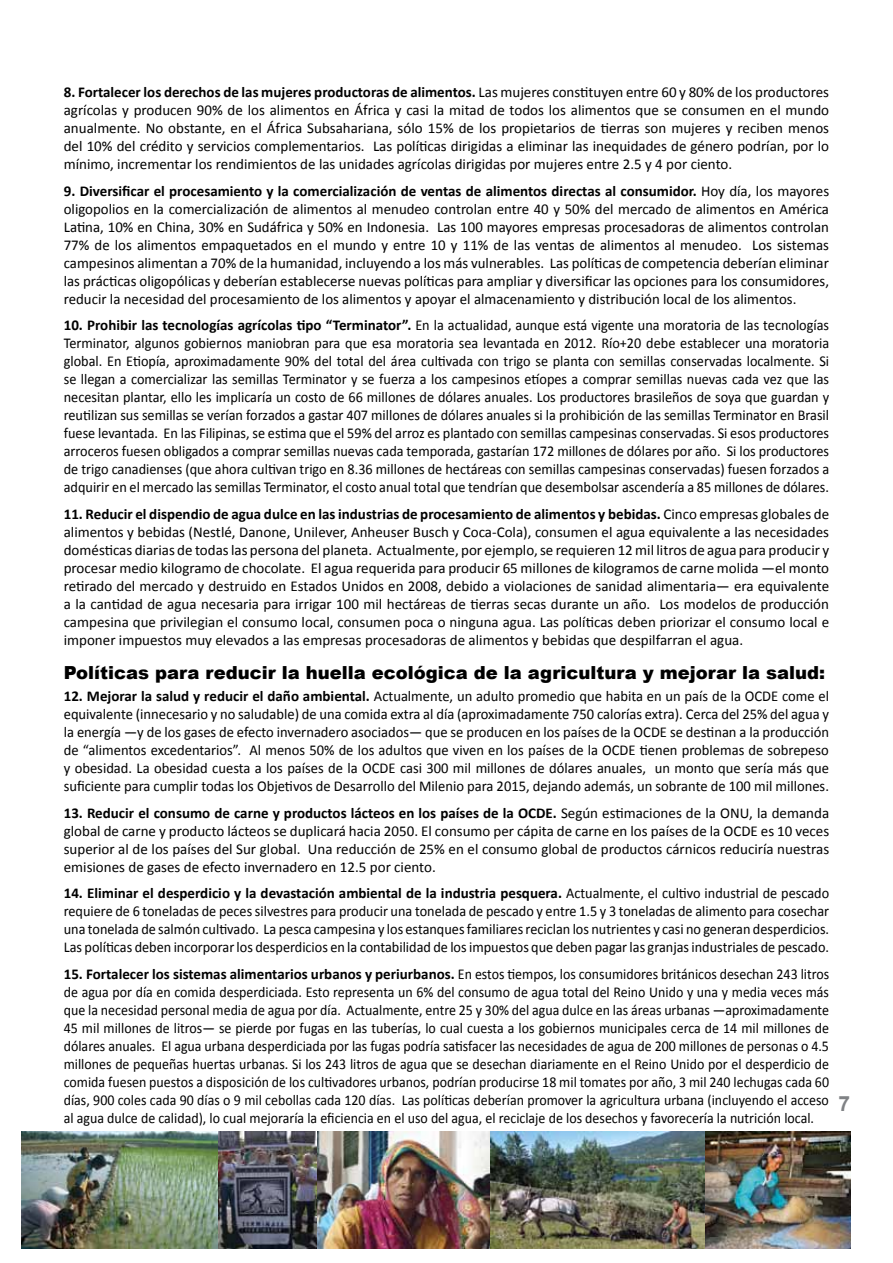
<style>
.page{position:relative;width:893px;height:1263px;background:#fff}
.page>*{position:absolute;margin:0;border:0;box-sizing:border-box;transform-origin:0 0}
.t1{font:700 21px "Arial";color:#808285}
.t2{font:900 18px "Arial";color:#000}
.t3{font:15px/18px "Calibri";color:#000;text-align:justify}
.t4{font:15px/18px "Calibri";color:#000;text-align:justify;scale:.95 1}
.t5{font:15px/18px "Calibri";color:#000;text-align:justify;scale:.93 1}
.s1{font-weight:700}
</style>
<div class="page">
<img style="left:21px;top:1131px;width:829px;height:117px">
<p class="t3" style="left:64px;top:83px;width:767px"><span class="s1">8. Fortalecer los derechos de las mujeres productoras de alimentos.</span> Las mujeres constituyen entre 60 y 80% de los productores agrícolas y producen 90% de los alimentos en África y casi la mitad de todos los alimentos que se consumen en el mundo anualmente. No obstante, en el África Subsahariana, sólo 15% de los propietarios de tierras son mujeres y reciben menos del 10% del crédito y servicios complementarios. Las políticas dirigidas a eliminar las inequidades de género podrían, por lo mínimo, incrementar los rendimientos de las unidades agrícolas dirigidas por mujeres entre 2.5 y 4 por ciento.</p>
<p class="t3" style="left:64px;top:182px;width:767px"><span class="s1">9. Diversificar el procesamiento y la comercialización de ventas de alimentos directas al consumidor.</span> Hoy día, los mayores oligopolios en la comercialización de alimentos al menudeo controlan entre 40 y 50% del mercado de alimentos en América Latina, 10% en China, 30% en Sudáfrica y 50% en Indonesia. Las 100 mayores empresas procesadoras de alimentos controlan 77% de los alimentos empaquetados en el mundo y entre 10 y 11% de las ventas de alimentos al menudeo. Los sistemas campesinos alimentan a 70% de la humanidad, incluyendo a los más vulnerables. Las políticas de competencia deberían eliminar las prácticas oligopólicas y deberían establecerse nuevas políticas para ampliar y diversificar las opciones para los consumidores, reducir la necesidad del procesamiento de los alimentos y apoyar el almacenamiento y distribución local de los alimentos.</p>
<p class="t4" style="left:64px;top:316px;width:807px"><span class="s1">10. Prohibir las tecnologías agrícolas tipo “Terminator”.</span> En la actualidad, aunque está vigente una moratoria de las tecnologías Terminator, algunos gobiernos maniobran para que esa moratoria sea levantada en 2012. Río+20 debe establecer una moratoria global. En Etiopía, aproximadamente 90% del total del área cultivada con trigo se planta con semillas conservadas localmente. Si se llegan a comercializar las semillas Terminator y se fuerza a los campesinos etíopes a comprar semillas nuevas cada vez que las necesitan plantar, ello les implicaría un costo de 66 millones de dólares anuales. Los productores brasileños de soya que guardan y reutilizan sus semillas se verían forzados a gastar 407 millones de dólares anuales si la prohibición de las semillas Terminator en Brasil fuese levantada. En las Filipinas, se estima que el 59% del arroz es plantado con semillas campesinas conservadas. Si esos productores arroceros fuesen obligados a comprar semillas nuevas cada temporada, gastarían 172 millones de dólares por año. Si los productores de trigo canadienses (que ahora cultivan trigo en 8.36 millones de hectáreas con semillas campesinas conservadas) fuesen forzados a adquirir en el mercado las semillas Terminator, el costo anual total que tendrían que desembolsar ascendería a 85 millones de dólares.</p>
<p class="t3" style="left:64px;top:505px;width:767px"><span class="s1">11. Reducir el dispendio de agua dulce en las industrias de procesamiento de alimentos y bebidas.</span> Cinco empresas globales de alimentos y bebidas (Nestlé, Danone, Unilever, Anheuser Busch y Coca-Cola), consumen el agua equivalente a las necesidades domésticas diarias de todas las persona del planeta. Actualmente, por ejemplo, se requieren 12 mil litros de agua para producir y procesar medio kilogramo de chocolate. El agua requerida para producir 65 millones de kilogramos de carne molida —el monto retirado del mercado y destruido en Estados Unidos en 2008, debido a violaciones de sanidad alimentaria— era equivalente a la cantidad de agua necesaria para irrigar 100 mil hectáreas de tierras secas durante un año. Los modelos de producción campesina que privilegian el consumo local, consumen poca o ninguna agua. Las políticas deben priorizar el consumo local e imponer impuestos muy elevados a las empresas procesadoras de alimentos y bebidas que despilfarran el agua.</p>
<p class="t2" style="left:64px;top:659px;width:763px">Políticas para reducir la huella ecológica de la agricultura y mejorar la salud:</p>
<p class="t3" style="left:64px;top:687px;width:767px"><span class="s1">12. Mejorar la salud y reducir el daño ambiental.</span> Actualmente, un adulto promedio que habita en un país de la OCDE come el equivalente (innecesario y no saludable) de una comida extra al día (aproximadamente 750 calorías extra). Cerca del 25% del agua y la energía —y de los gases de efecto invernadero asociados— que se producen en los países de la OCDE se destinan a la producción de “alimentos excedentarios”. Al menos 50% de los adultos que viven en los países de la OCDE tienen problemas de sobrepeso y obesidad. La obesidad cuesta a los países de la OCDE casi 300 mil millones de dólares anuales, un monto que sería más que suficiente para cumplir todas los Objetivos de Desarrollo del Milenio para 2015, dejando además, un sobrante de 100 mil millones.</p>
<p class="t3" style="left:64px;top:804px;width:767px"><span class="s1">13. Reducir el consumo de carne y productos lácteos en los países de la OCDE.</span> Según estimaciones de la ONU, la demanda global de carne y producto lácteos se duplicará hacia 2050. El consumo per cápita de carne en los países de la OCDE es 10 veces superior al de los países del Sur global. Una reducción de 25% en el consumo global de productos cárnicos reduciría nuestras emisiones de gases de efecto invernadero en 12.5 por ciento.</p>
<p class="t4" style="left:64px;top:884px;width:807px"><span class="s1">14. Eliminar el desperdicio y la devastación ambiental de la industria pesquera.</span> Actualmente, el cultivo industrial de pescado requiere de 6 toneladas de peces silvestres para producir una tonelada de pescado y entre 1.5 y 3 toneladas de alimento para cosechar una tonelada de salmón cultivado. La pesca campesina y los estanques familiares reciclan los nutrientes y casi no generan desperdicios.<br>Las políticas deben incorporar los desperdicios en la contabilidad de los impuestos que deben pagar las granjas industriales de pescado.</p>
<p class="t5" style="left:64px;top:965px;width:824px"><span class="s1">15. Fortalecer los sistemas alimentarios urbanos y periurbanos.</span> En estos tiempos, los consumidores británicos desechan 243 litros de agua por día en comida desperdiciada. Esto representa un 6% del consumo de agua total del Reino Unido y una y media veces más que la necesidad personal media de agua por día. Actualmente, entre 25 y 30% del agua dulce en las áreas urbanas —aproximadamente 45 mil millones de litros— se pierde por fugas en las tuberías, lo cual cuesta a los gobiernos municipales cerca de 14 mil millones de dólares anuales. El agua urbana desperdiciada por las fugas podría satisfacer las necesidades de agua de 200 millones de personas o 4.5 millones de pequeñas huertas urbanas. Si los 243 litros de agua que se desechan diariamente en el Reino Unido por el desperdicio de comida fuesen puestos a disposición de los cultivadores urbanos, podrían producirse 18 mil tomates por año, 3 mil 240 lechugas cada 60 días, 900 coles cada 90 días o 9 mil cebollas cada 120 días. Las políticas deberían promover la agricultura urbana (incluyendo el acceso al agua dulce de calidad), lo cual mejoraría la eficiencia en el uso del agua, el reciclaje de los desechos y favorecería la nutrición local.</p>
<h1 class="t1" style="left:839px;top:1089px;width:13px">7</h1>
</div>
